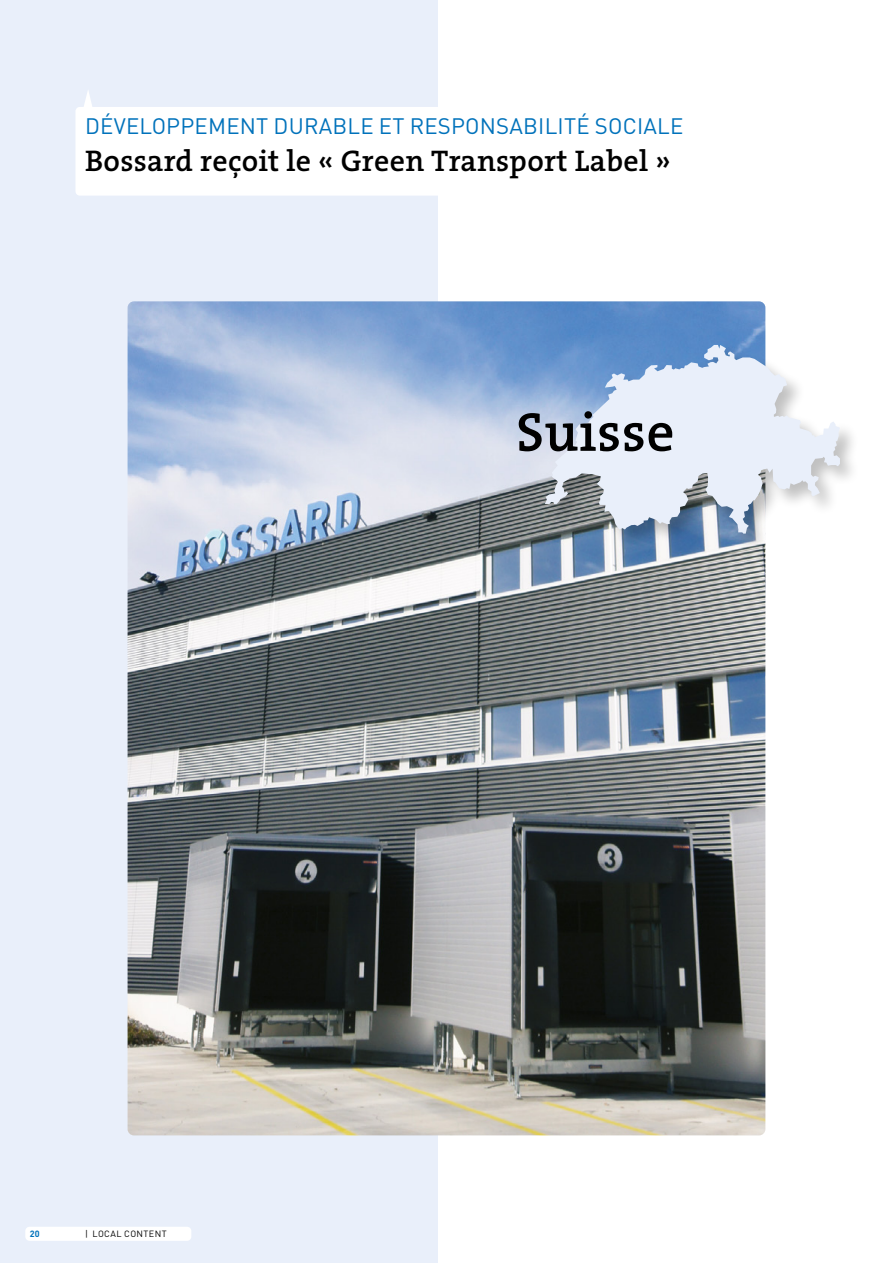
<style>
.page{position:relative;width:893px;height:1263px;background:#fff}
.page>*{position:absolute;margin:0;border:0;box-sizing:border-box;transform-origin:0 0}
.t1{font:55.05px "The Serif HP6 Se Bld";letter-spacing:.01em;color:#000}
.t2{font:30px "The Serif HP6 Se Bld";letter-spacing:.01em;color:#000}
.t3{font:22.2px "DINOT";letter-spacing:.01em;color:#0072bb}
.t4{font:9px "DINOT";letter-spacing:.05em;color:#000}
.t5{font:700 9px "DINOT";color:#0072bb}
</style>
<div class="page">
<div style="left:0;top:0;width:438px;height:1263px;background:#e9effa"></div>
<div style="left:25px;top:1227px;width:166px;height:14px;background:#fff;border-radius:4px"></div>
<div style="left:75px;top:107px;width:363px;height:89px;background:#fff"></div>
<img style="left:128px;top:301px;width:637px;height:834px">
<div style="left:543px;top:342px;width:318px;height:212px;background:#000;opacity:.25"></div>
<svg style="left:545px;top:345px;width:295px;height:189px;background:#cbd6e5"></svg>
<svg style="left:83px;top:91px;width:10px;height:17px"></svg>
<p class="t3" style="left:85px;top:111px;width:600px">DÉVELOPPEMENT DURABLE ET RESPONSABILITÉ SOCIALE</p>
<h2 class="t2" style="left:85px;top:141px;width:587px">Bossard reçoit le « Green Transport Label »</h2>
<p class="t5" style="left:30px;top:1227px;width:12px">20</p>
<p class="t4" style="left:85px;top:1227px;width:83px">| LOCAL CONTENT</p>
<h1 class="t1" style="left:516px;top:396px;width:160px">Suisse</h1>
</div>
